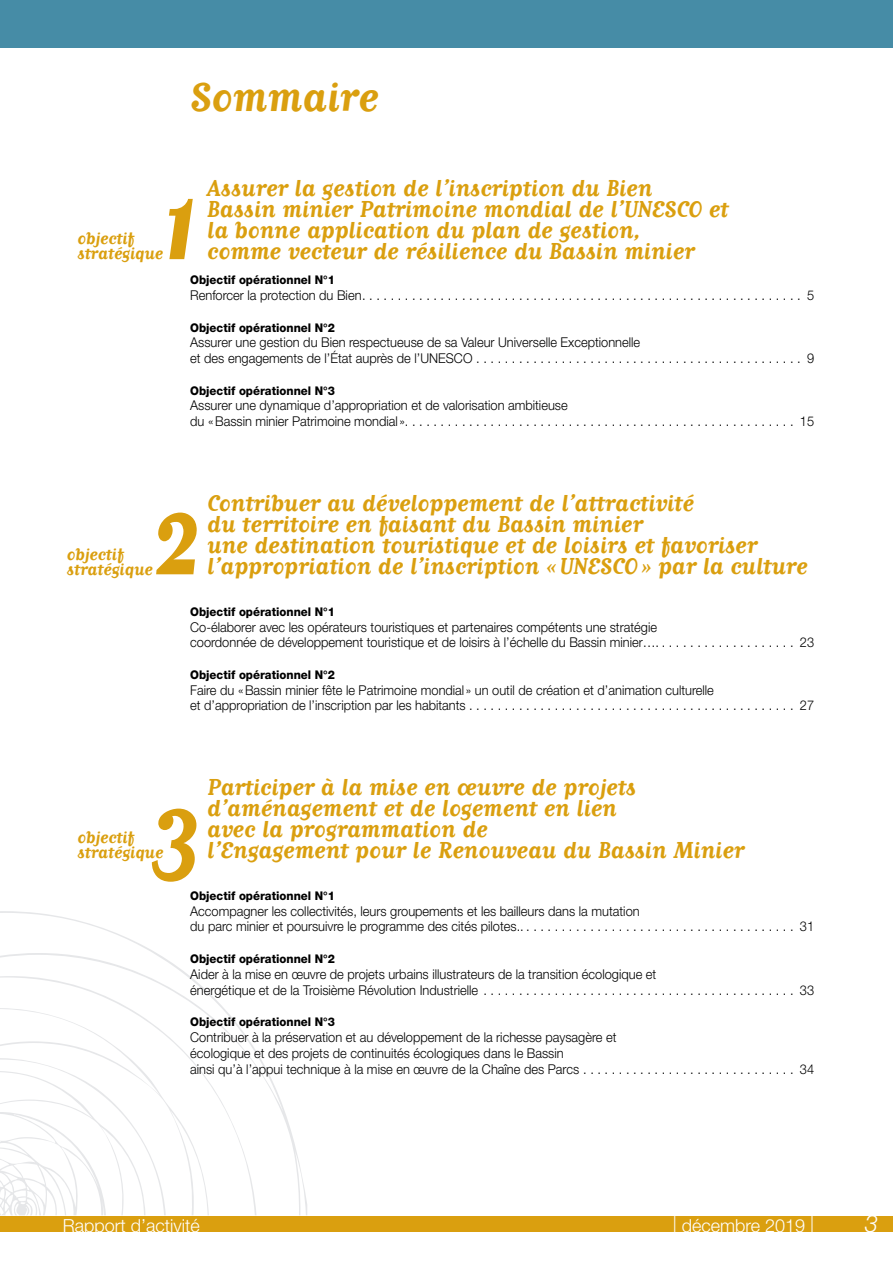
<style>
.page{position:relative;width:893px;height:1263px;background:#fff}
.page>*{position:absolute;margin:0;border:0;box-sizing:border-box;transform-origin:0 0}
.t1{font:700 139.35px "Matrix Script";color:#da9f0f;scale:.74 1}
.t2{font:700 129px "Matrix Script";color:#da9f0f}
.t3{font:700 119.85px "Matrix Script";color:#da9f0f;scale:.9 1}
.t4{font:700 48px "Matrix Script";color:#da9f0f}
.t5{font:700 27px/21px "Matrix Script";color:#da9f0f}
.t6{font:italic 300 24px "Helvetica Neue LT Std";color:#fff}
.t7{font:700 19.5px/15px "Matrix Script";color:#da9f0f}
.t8{font:300 18px "Helvetica Neue LT Std";color:#fff}
.t9{font:300 13.5px/15.8px "Helvetica Neue LT Std";color:#000;scale:.95 1}
.t10{font:800 12px "Helvetica Neue LT Std";color:#000;scale:.95 1}
.s1{font-size:27px}
</style>
<div class="page">
<svg style="left:0;top:911px;width:307px;height:304px"></svg>
<img style="left:0;top:911px;width:1px;height:66px">
<svg style="left:0;top:1008px;width:209px;height:207px"></svg>
<img style="left:0;top:1008px;width:1px;height:51px">
<div style="left:0;top:0;width:893px;height:47px;background:#468ca6"></div>
<div style="left:0;top:1216px;width:893px;height:15px;background:#da9f0f"></div>
<h3 class="t4" style="left:190px;top:73px;width:190px">Sommaire</h3>
<h3 class="t5" style="left:207px;top:177px;width:523px">Assurer la gestion de l’inscription du Bien<br>Bassin minier Patrimoine mondial de l’UNESCO et la bonne application du plan de gestion,<br>comme vecteur de résilience du Bassin minier</h3>
<p class="t10" style="left:190px;top:273px;width:154px">Objectif opérationnel N°1</p>
<p class="t9" style="left:190px;top:287px;width:658px">Renforcer la protection du Bien . . . . . . . . . . . . . . . . . . . . . . . . . . . . . . . . . . . . . . . . . . . . . . . . . . . . . . . . . . . . . . 5</p>
<p class="t10" style="left:190px;top:320px;width:154px">Objectif opérationnel N°2</p>
<p class="t9" style="left:190px;top:334px;width:658px">Assurer une gestion du Bien respectueuse de sa Valeur Universelle Exceptionnelle<br>et des engagements de l’État auprès de l’UNESCO . . . . . . . . . . . . . . . . . . . . . . . . . . . . . . . . . . . . . . . . . . . . . . 9</p>
<p class="t10" style="left:190px;top:383px;width:154px">Objectif opérationnel N°3</p>
<p class="t9" style="left:190px;top:397px;width:658px">Assurer une dynamique d’appropriation et de valorisation ambitieuse<br>du « Bassin minier Patrimoine mondial » . . . . . . . . . . . . . . . . . . . . . . . . . . . . . . . . . . . . . . . . . . . . . . . . . . . . . . . 15</p>
<h2 class="t2" style="left:160px;top:157px;width:42px">1</h2>
<h3 class="t7" style="left:77px;top:231px;width:87px">objectif stratégique</h3>
<h3 class="t5" style="left:207px;top:492px;width:602px">Contribuer au développement de l’attractivité<br>du territoire en faisant du Bassin minier<br>une destination touristique et de loisirs et favoriser l’appropriation de l’inscription « UNESCO » par la culture</h3>
<p class="t10" style="left:190px;top:604px;width:154px">Objectif opérationnel N°1</p>
<p class="t9" style="left:190px;top:618px;width:658px">Co-élaborer avec les opérateurs touristiques et partenaires compétents une stratégie<br>coordonnée de développement touristique et de loisirs à l’échelle du Bassin minier…. . . . . . . . . . . . . . . . . . . . 23</p>
<p class="t10" style="left:190px;top:667px;width:154px">Objectif opérationnel N°2</p>
<p class="t9" style="left:190px;top:682px;width:658px">Faire du « Bassin minier fête le Patrimoine mondial » un outil de création et d’animation culturelle<br>et d’appropriation de l’inscription par les habitants . . . . . . . . . . . . . . . . . . . . . . . . . . . . . . . . . . . . . . . . . . . . . . 27</p>
<h1 class="t1" style="left:153px;top:464px;width:66px">2</h1>
<h3 class="t7" style="left:67px;top:546px;width:87px">objectif stratégique</h3>
<h3 class="t5" style="left:207px;top:776px;width:538px">Participer à la mise en œuvre de projets d’aménagement et de logement en lien<br>avec la programmation de<br>l’Engagement pour le Renouveau du Bassin Minier</h3>
<p class="t10" style="left:190px;top:888px;width:154px">Objectif opérationnel N°1</p>
<p class="t9" style="left:190px;top:903px;width:658px">Accompagner les collectivités, leurs groupements et les bailleurs dans la mutation<br>du parc minier et poursuivre le programme des cités pilotes.. . . . . . . . . . . . . . . . . . . . . . . . . . . . . . . . . . . . . . . 31</p>
<p class="t10" style="left:190px;top:952px;width:154px">Objectif opérationnel N°2</p>
<p class="t9" style="left:190px;top:966px;width:658px">Aider à la mise en œuvre de projets urbains illustrateurs de la transition écologique et<br>énergétique et de la Troisième Révolution Industrielle . . . . . . . . . . . . . . . . . . . . . . . . . . . . . . . . . . . . . . . . . . . . 33</p>
<p class="t10" style="left:190px;top:1015px;width:154px">Objectif opérationnel N°3</p>
<p class="t9" style="left:190px;top:1029px;width:658px">Contribuer à la préservation et au développement de la richesse paysagère et<br>écologique et des projets de continuités écologiques dans le Bassin<br>ainsi qu’à l’appui technique à la mise en œuvre de la Chaîne des Parcs . . . . . . . . . . . . . . . . . . . . . . . . . . . . . . 34</p>
<h3 class="t3" style="left:151px;top:767px;width:57px">3</h3>
<h3 class="t7" style="left:78px;top:829px;width:87px">objectif stratégique</h3>
<h3 class="t8" style="left:63px;top:1215px;width:139px">Rapport d’activité</h3>
<h3 class="t8" style="left:673px;top:1215px;width:143px"><span class="s1">|</span> décembre 2019 <span class="s1">|</span></h3>
<h3 class="t6" style="left:865px;top:1209px;width:15px">3</h3>
</div>
